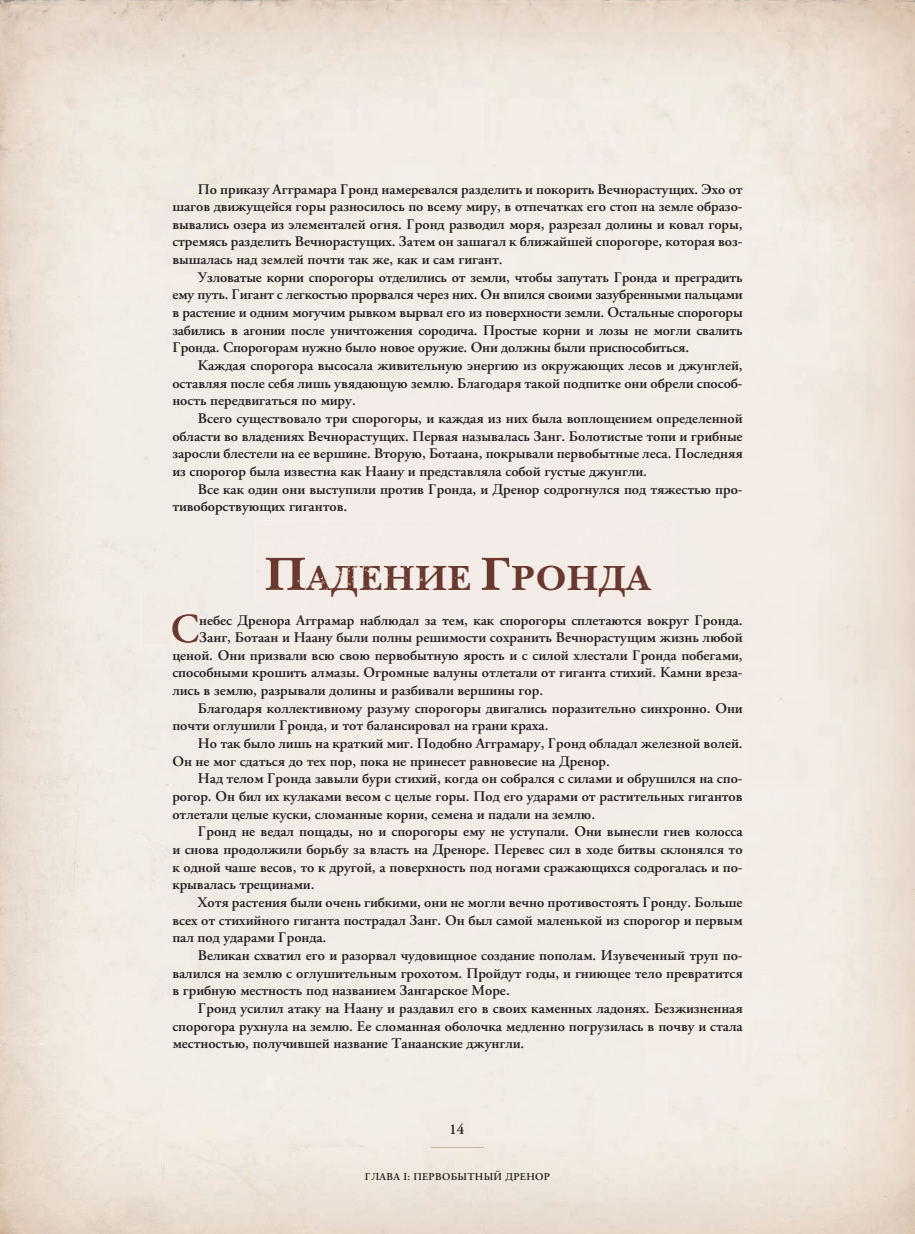
<style>
.page{position:relative;width:915px;height:1234px;background:#fff}
.page>*{position:absolute;margin:0;border:0;box-sizing:border-box;transform-origin:0 0}
.t1{font:600 41.25px "APC Garamond";color:#6a382e}
.t2{font:700 36px "New Baskerville ITC";letter-spacing:.01em;color:#6a382e}
.t3{font:600 15px "APC Garamond";color:#231f20}
.t4{font:600 14.7px/17.7px "APC Garamond";color:#231f20;text-align:justify}
.t5{font:600 10.5px "APC Garamond";letter-spacing:.03em;color:#231f20}
</style>
<div class="page">
<img style="left:0;top:542px;width:268px;height:691px">
<img style="left:190px;top:614px;width:9px;height:28px">
<div style="left:255px;top:520px;width:418px;height:80px;background:#f3ece7"></div>
<img style="left:266px;top:557px;width:39px;height:32px">
<div style="left:306px;top:565px;width:165px;height:31px;background:#f3ece8"></div>
<img style="left:481px;top:557px;width:28px;height:32px">
<div style="left:512px;top:565px;width:139px;height:31px;background:#f3ece8"></div>
<div style="left:141px;top:593px;width:49px;height:52px;background:#f1ebe4"></div>
<img style="left:172px;top:614px;width:18px;height:28px">
<p class="t4" style="left:172px;top:180px;width:571px;text-indent:26px">По приказу Агграмара Гронд намеревался разделить и покорить Вечнорастущих. Эхо от шагов движущейся горы разносилось по всему миру, в отпечатках его стоп на земле образо&shy;вывались озера из элементалей огня. Гронд разводил моря, разрезал долины и ковал горы, стремясь разделить Вечнорастущих. Затем он зашагал к ближайшей спорогоре, которая воз&shy;вышалась над землей почти так же, как и сам гигант.</p>
<p class="t4" style="left:172px;top:268px;width:571px;text-indent:26px">Узловатые корни спорогоры отделились от земли, чтобы запутать Гронда и преградить ему путь. Гигант с легкостью прорвался через них. Он впился своими зазубренными пальцами в растение и одним могучим рывком вырвал его из поверхности земли. Остальные спорогоры забились в агонии после уничтожения сородича. Простые корни и лозы не могли свалить Гронда. Спорогорам нужно было новое оружие. Они должны были приспособиться.</p>
<p class="t4" style="left:172px;top:356px;width:571px;text-indent:26px">Каждая спорогора высосала живительную энергию из окружающих лесов и джунглей, оставляя после себя лишь увядающую землю. Благодаря такой подпитке они обрели способ&shy;ность передвигаться по миру.</p>
<p class="t4" style="left:172px;top:409px;width:571px;text-indent:26px">Всего существовало три спорогоры, и каждая из них была воплощением определенной области во владениях Вечнорастущих. Первая называлась Занг. Болотистые топи и грибные заросли блестели на ее вершине. Вторую, Ботаана, покрывали первобытные леса. Последняя из спорогор была известна как Наану и представляла собой густые джунгли.</p>
<p class="t4" style="left:172px;top:480px;width:571px;text-indent:26px">Все как один они выступили против Гронда, и Дренор содрогнулся под тяжестью про&shy;тивоборствующих гигантов.</p>
<h2 class="t2" style="left:306px;top:558px;width:345px">АДЕНИЕ РОНДА</h2>
<h1 class="t1" style="left:170px;top:605px;width:30px">С</h1>
<p class="t4" style="left:199px;top:611px;width:544px">небес Дренора Агграмар наблюдал за тем, как спорогоры сплетаются вокруг Гронда.</p>
<p class="t4" style="left:199px;top:628px;width:544px">Занг, Ботаан и Наану были полны решимости сохранить Вечнорастущим жизнь любой</p>
<p class="t4" style="left:172px;top:646px;width:571px">ценой. Они призвали всю свою первобытную ярость и с силой хлестали Гронда побегами,</p>
<p class="t4" style="left:172px;top:664px;width:571px">способными крошить алмазы. Огромные валуны отлетали от гиганта стихий. Камни вреза-</p>
<p class="t4" style="left:172px;top:681px;width:372px">лись в землю, разрывали долины и разбивали вершины гор.</p>
<p class="t4" style="left:198px;top:699px;width:546px">Благодаря коллективному разуму спорогоры двигались поразительно синхронно. Они</p>
<p class="t4" style="left:172px;top:716px;width:377px">почти оглушили Гронда, и тот балансировал на грани краха.</p>
<p class="t4" style="left:198px;top:734px;width:546px">Но так было лишь на краткий миг. Подобно Агграмару, Гронд обладал железной волей.</p>
<p class="t4" style="left:172px;top:752px;width:439px">Он не мог сдаться до тех пор, пока не принесет равновесие на Дренор.</p>
<p class="t4" style="left:198px;top:769px;width:546px">Над телом Гронда завыли бури стихий, когда он собрался с силами и обрушился на спо-</p>
<p class="t4" style="left:172px;top:787px;width:571px">рогор. Он бил их кулаками весом с целые горы. Под его ударами от растительных гигантов</p>
<p class="t4" style="left:172px;top:805px;width:424px">отлетали целые куски, сломанные корни, семена и падали на землю.</p>
<p class="t4" style="left:198px;top:822px;width:546px">Гронд не ведал пощады, но и спорогоры ему не уступали. Они вынесли гнев колосса</p>
<p class="t4" style="left:172px;top:840px;width:571px">и снова продолжили борьбу за власть на Дреноре. Перевес сил в ходе битвы склонялся то</p>
<p class="t4" style="left:172px;top:858px;width:571px">к одной чаше весов, то к другой, а поверхность под ногами сражающихся содрогалась и по-</p>
<p class="t4" style="left:172px;top:875px;width:143px">крывалась трещинами.</p>
<p class="t4" style="left:198px;top:893px;width:546px">Хотя растения были очень гибкими, они не могли вечно противостоять Гронду. Больше</p>
<p class="t4" style="left:172px;top:910px;width:571px">всех от стихийного гиганта пострадал Занг. Он был самой маленькой из спорогор и первым</p>
<p class="t4" style="left:172px;top:928px;width:155px">пал под ударами Гронда.</p>
<p class="t4" style="left:198px;top:946px;width:546px">Великан схватил его и разорвал чудовищное создание пополам. Изувеченный труп по-</p>
<p class="t4" style="left:172px;top:963px;width:571px">валился на землю с оглушительным грохотом. Пройдут годы, и гниющее тело превратится</p>
<p class="t4" style="left:172px;top:981px;width:339px">в грибную местность под названием Зангарское Море.</p>
<p class="t4" style="left:198px;top:999px;width:546px">Гронд усилил атаку на Наану и раздавил его в своих каменных ладонях. Безжизненная</p>
<p class="t4" style="left:172px;top:1016px;width:571px">спорогора рухнула на землю. Ее сломанная оболочка медленно погрузилась в почву и стала</p>
<p class="t4" style="left:172px;top:1034px;width:353px">местностью, получившей название Танаанские джунгли.</p>
<p class="t3" style="left:449px;top:1120px;width:17px">14</p>
<p class="t5" style="left:365px;top:1170px;width:186px">ГЛАВА I: ПЕРВОБЫТНЫЙ ДРЕНОР</p>
</div>
